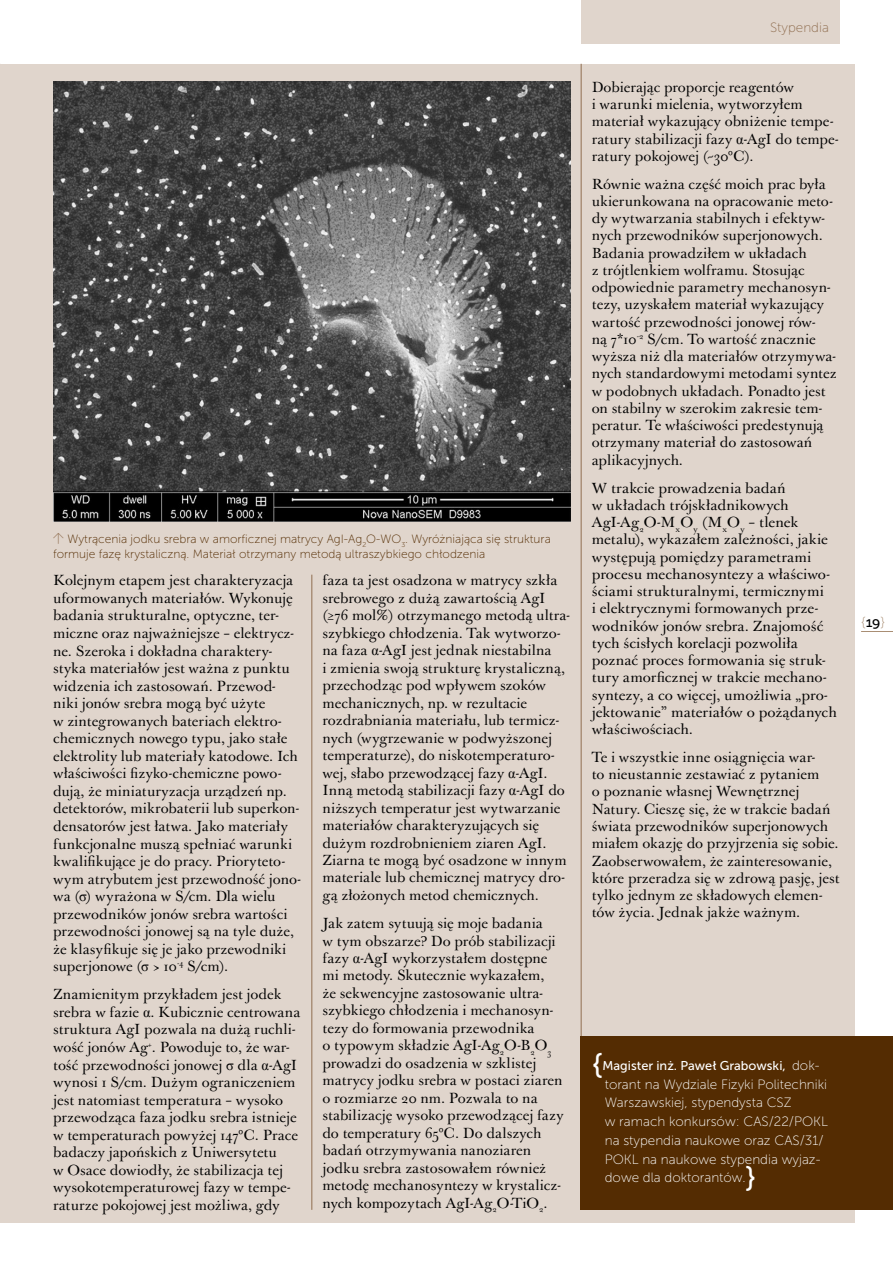
<style>
.page{position:relative;width:893px;height:1263px;background:#fff}
.page>*{position:absolute;margin:0;border:0;box-sizing:border-box;transform-origin:0 0}
.t1{font:30px "Museo Sans 500";color:#fff}
.t2{font:14.25px/17.5px "J Baskerville";color:#000}
.t3{font:14.25px "Museo Sans 100";color:#a98e74}
.t4{font:13.5px/18.8px "Museo Sans 100";color:#fff}
.t5{font:13.5px "Museo Sans 100";color:#906e50}
.t6{font:12.75px "Museo Sans 500";color:#fff}
.t7{font:12px/14.4px "Museo Sans 100";color:#542c02}
.s1{font-family:"Purista";font-weight:300;color:#906e50}
.s2{font-family:"Times New Roman"}
.s3{font-family:"Museo Sans 100";font-size:13.5px}
.s4{font-family:"Museo Sans 500";color:#000}
</style>
<div class="page">
<div style="left:0;top:64px;width:855px;height:1158px;background:#e0d5cc"></div>
<hr style="left:581px;top:64px;width:1px;height:1146px;background:#906e50">
<hr style="left:861px;top:631px;width:32px;height:1px;background:#a98e74">
<hr style="left:312px;top:575px;width:1px;height:635px;background:#906e50">
<div style="left:581px;top:0;width:259px;height:43px;background:#e0d5cc"></div>
<div style="left:581px;top:1036px;width:312px;height:174px;background:#542c02"></div>
<img style="left:53px;top:81px;width:517px;height:440px">
<p class="t7" style="left:53px;top:532px;width:499px"><span class="s1">↑</span> Wytrącenia jodku srebra w amorficznej matrycy AgI-Ag<sub>2</sub>O-WO<sub>3</sub>. Wyróżniająca się struktura formuje fazę krystaliczną. Materiał otrzymany metodą ultraszybkiego chłodzenia</p>
<p class="t2" style="left:53px;top:572px;width:250px">Kolejnym etapem jest charakteryzacja uformowanych materiałów. Wykonuję badania strukturalne, optyczne, ter&shy;miczne oraz najważniejsze – elektrycz&shy;ne. Szeroka i dokładna charaktery&shy;styka materiałów jest ważna z punktu widzenia ich zastosowań. Przewod&shy;niki jonów srebra mogą być użyte<br>w zintegrowanych bateriach elektro&shy;chemicznych nowego typu, jako stałe elektrolity lub materiały katodowe. Ich właściwości fizyko-chemiczne powo&shy;dują, że miniaturyzacja urządzeń np. detektorów, mikrobaterii lub superkon&shy;densatorów jest łatwa. Jako materiały funkcjonalne muszą spełniać warunki kwalifikujące je do pracy. Prioryteto&shy;wym atrybutem jest przewodność jono&shy;wa (<span class="s2">σ</span>) wyrażona w S/cm. Dla wielu przewodników jonów srebra wartości przewodności jonowej są na tyle duże, że klasyfikuje się je jako przewodniki superjonowe (<span class="s2">σ</span> &gt; 10<sup>-4</sup> S/cm).</p>
<p class="t2" style="left:53px;top:986px;width:249px">Znamienitym przykładem jest jodek srebra w fazie <span class="s2">α</span>. Kubicznie centrowana struktura AgI pozwala na dużą ruchli&shy;wość jonów Ag<sup>+</sup>. Powoduje to, że war&shy;tość przewodności jonowej <span class="s2">σ</span> dla <span class="s2">α</span>-AgI wynosi 1 S/cm. Dużym ograniczeniem jest natomiast temperatura – wysoko przewodząca faza jodku srebra istnieje w temperaturach powyżej 147°C. Prace badaczy japońskich z Uniwersytetu<br>w Osace dowiodły, że stabilizacja tej wysokotemperaturowej fazy w tempe&shy;raturze pokojowej jest możliwa, gdy</p>
<p class="t2" style="left:322px;top:572px;width:249px">faza ta jest osadzona w matrycy szkła srebrowego z dużą zawartością AgI (≥76 mol%) otrzymanego metodą ultra&shy;szybkiego chłodzenia. Tak wytworzo&shy;na faza <span class="s2">α</span>-AgI jest jednak niestabilna<br>i zmienia swoją strukturę krystaliczną, przechodząc pod wpływem szoków mechanicznych, np. w rezultacie rozdrabniania materiału, lub termicz&shy;nych (wygrzewanie w podwyższonej temperaturze), do niskotemperaturo&shy;wej, słabo przewodzącej fazy <span class="s2">α</span>-AgI.<br>Inną metodą stabilizacji fazy <span class="s2">α</span>-AgI do niższych temperatur jest wytwarzanie materiałów charakteryzujących się dużym rozdrobnieniem ziaren AgI.<br>Ziarna te mogą być osadzone w innym materiale lub chemicznej matrycy dro&shy;gą złożonych metod chemicznych.</p>
<p class="t2" style="left:322px;top:915px;width:243px">Jak zatem sytuują się moje badania<br>w tym obszarze? Do prób stabilizacji fazy <span class="s2">α</span>-AgI wykorzystałem dostępne mi metody. Skutecznie wykazałem,<br>że sekwencyjne zastosowanie ultra&shy;szybkiego chłodzenia i mechanosyn&shy;tezy do formowania przewodnika<br>o typowym składzie AgI-Ag<sub>2</sub>O-B<sub>2</sub>O<sub>3 </sub>prowadzi do osadzenia w szklistej matrycy jodku srebra w postaci ziaren o rozmiarze 20 nm. Pozwala to na stabilizację wysoko przewodzącej fazy do temperatury 65°C. Do dalszych badań otrzymywania nanoziaren jodku srebra zastosowałem również metodę mechanosyntezy w krystalicz&shy;nych kompozytach AgI-Ag<sub>2</sub>O-TiO<sub>2</sub>.</p>
<p class="t5" style="left:770px;top:21px;width:60px">Stypendia</p>
<p class="t2" style="left:592px;top:79px;width:249px">Dobierając proporcje reagentów<br>i warunki mielenia, wytworzyłem materiał wykazujący obniżenie tempe&shy;ratury stabilizacji fazy <span class="s2">α</span>-AgI do tempe&shy;ratury pokojowej (~30°C).</p>
<p class="t2" style="left:592px;top:176px;width:246px">Równie ważna część moich prac była ukierunkowana na opracowanie meto&shy;dy wytwarzania stabilnych i efektyw&shy;nych przewodników superjonowych.<br>Badania prowadziłem w układach<br>z trójtlenkiem wolframu. Stosując odpowiednie parametry mechanosyn&shy;tezy, uzyskałem materiał wykazujący wartość przewodności jonowej rów-<br>ną 7*10<sup>-2</sup> S/cm. To wartość znacznie wyższa niż dla materiałów otrzymywa&shy;nych standardowymi metodami syntez w podobnych układach. Ponadto jest on stabilny w szerokim zakresie tem&shy;peratur. Te właściwości predestynują otrzymany materiał do zastosowań aplikacyjnych.</p>
<p class="t2" style="left:592px;top:480px;width:247px">W trakcie prowadzenia badań<br>w układach trójskładnikowych AgI-Ag<sub>2</sub>O-M<sub>x</sub>O<sub>y</sub> (M<sub>x</sub>O<sub>y</sub> – tlenek metalu), wykazałem zależności, jakie występują pomiędzy parametrami procesu mechanosyntezy a właściwo&shy;ściami strukturalnymi, termicznymi<br>i elektrycznymi formowanych prze&shy;wodników jonów srebra. Znajomość tych ścisłych korelacji pozwoliła poznać proces formowania się struk&shy;tury amorficznej w trakcie mechano&shy;syntezy, a co więcej, umożliwia „pro&shy;jektowanie” materiałów o pożądanych właściwościach.</p>
<p class="t2" style="left:592px;top:749px;width:249px">Te i wszystkie inne osiągnięcia war-<br>to nieustannie zestawiać z pytaniem<br>o poznanie własnej Wewnętrznej Natury. Cieszę się, że w trakcie badań świata przewodników superjonowych miałem okazję do przyjrzenia się sobie.<br>Zaobserwowałem, że zainteresowanie, które przeradza się w zdrową pasję, jest tylko jednym ze składowych elemen&shy;tów życia. Jednak jakże ważnym.</p>
<h1 class="t1" style="left:592px;top:1048px;width:12px">{</h1>
<p class="t6" style="left:602px;top:1058px;width:219px">Magister inż. Paweł Grabowski, <span class="s3">dok-</span></p>
<p class="t4" style="left:605px;top:1075px;width:225px">torant na Wydziale Fizyki Politechniki<br>Warszawskiej, stypendysta CSZ<br>w ramach konkursów: CAS/22/POKL na stypendia naukowe oraz CAS/31/<br>POKL na naukowe stypendia wyjaz&shy;dowe dla doktorantów.</p>
<h1 class="t1" style="left:746px;top:1161px;width:12px">}</h1>
<p class="t3" style="left:861px;top:614px;width:26px">{<span class="s4">19</span>}</p>
</div>
